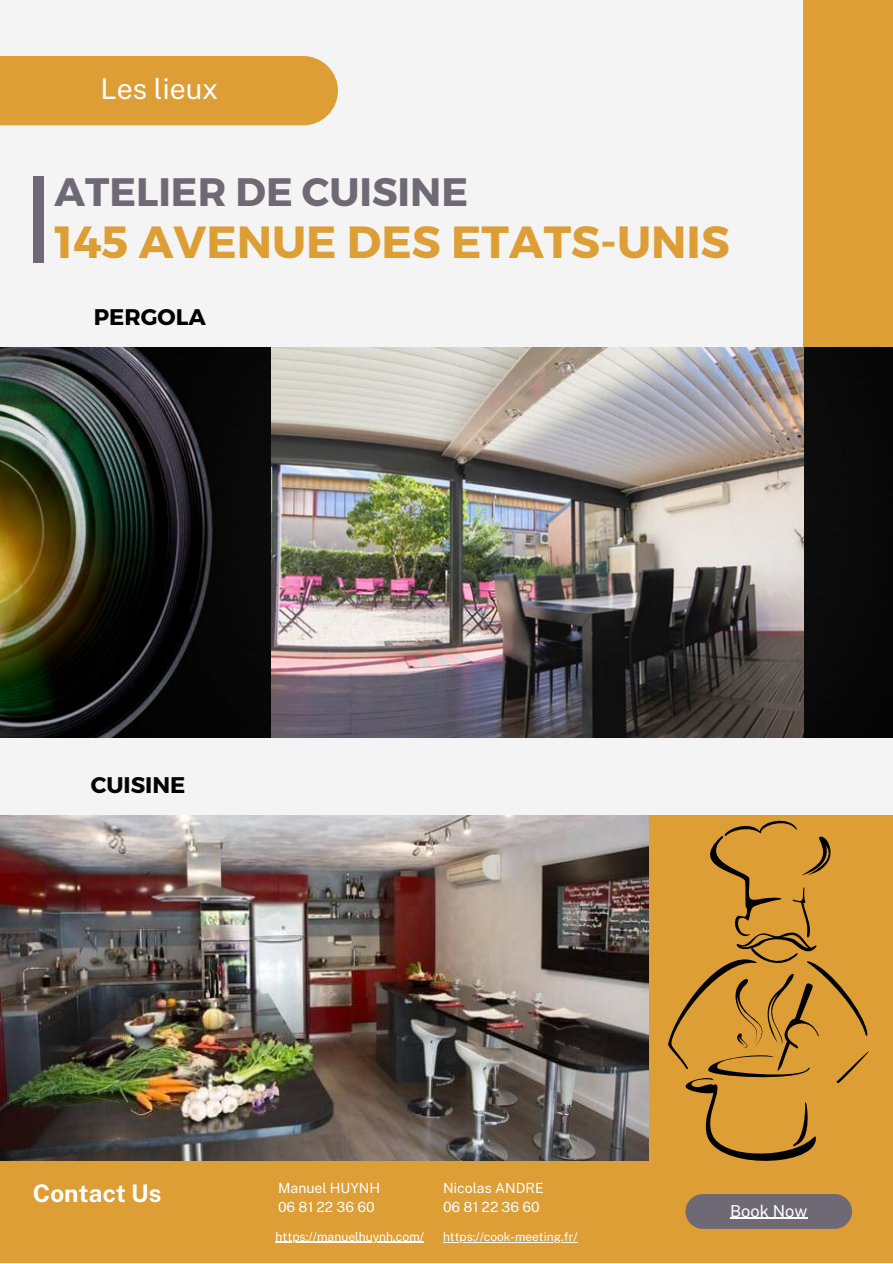
<style>
.page{position:relative;width:893px;height:1264px;background:#fff}
.page>*{position:absolute;margin:0;border:0;box-sizing:border-box;transform-origin:0 0}
.t1{font:700 45px "Montserrat";color:#de9e36}
.t2{font:700 39.6px "Montserrat";color:#6d6a75}
.t3{font:28.5px "Public Sans";color:#fff}
.t4{font:700 24.3px "Public Sans";color:#fff}
.t5{font:700 22.65px "Montserrat";color:#000}
.t6{font:16.5px "Public Sans";color:#fff}
.t7{font:14.1px "Public Sans";color:#fff}
.t8{font:12.15px "Public Sans";color:#fff}
.t9{font:12px "Public Sans";color:#fff}
</style>
<div class="page">
<div style="left:0;top:0;width:892px;height:1262px;background:#f4f4f4"></div>
<div style="left:0;top:815px;width:892px;height:447px;background:#de9e36"></div>
<div style="left:0;top:56px;width:338px;height:69px;background:#de9e36"></div>
<div style="left:33px;top:176px;width:10px;height:86px;background:#6d6a75"></div>
<div style="left:803px;top:0;width:89px;height:401px;background:#de9e36"></div>
<img style="left:0;top:347px;width:892px;height:390px">
<img style="left:272px;top:347px;width:531px;height:390px">
<img style="left:0;top:815px;width:649px;height:345px">
<svg style="left:668px;top:820px;width:201px;height:340px"></svg>
<hr style="left:443px;top:1241px;width:134px;height:1px;background:#fff">
<div style="left:685px;top:1193px;width:167px;height:35px;background:#6d6a75;border-radius:17px"></div>
<hr style="left:730px;top:1217px;width:77px;height:1px;background:#fff">
<hr style="left:275px;top:1241px;width:149px;height:1px;background:#fff">
<p class="t3" style="left:100px;top:72px;width:119px">Les lieux</p>
<p class="t2" style="left:55px;top:166px;width:415px">ATELIER DE CUISINE</p>
<p class="t1" style="left:55px;top:212px;width:676px">145 AVENUE DES ETATS-UNIS</p>
<p class="t5" style="left:94px;top:302px;width:113px">PERGOLA</p>
<p class="t5" style="left:91px;top:769px;width:96px">CUISINE</p>
<p class="t4" style="left:33px;top:1178px;width:130px">Contact Us</p>
<p class="t7" style="left:278px;top:1179px;width:104px">Manuel HUYNH</p>
<p class="t7" style="left:278px;top:1198px;width:98px">06 81 22 36 60</p>
<p class="t8" style="left:275px;top:1229px;width:150px">https://manuelhuynh.com/</p>
<p class="t7" style="left:443px;top:1179px;width:102px">Nicolas ANDRE</p>
<p class="t7" style="left:443px;top:1198px;width:98px">06 81 22 36 60</p>
<p class="t9" style="left:443px;top:1229px;width:136px">https://cook-meeting.fr/</p>
<p class="t6" style="left:730px;top:1200px;width:79px">Book Now</p>
</div>
